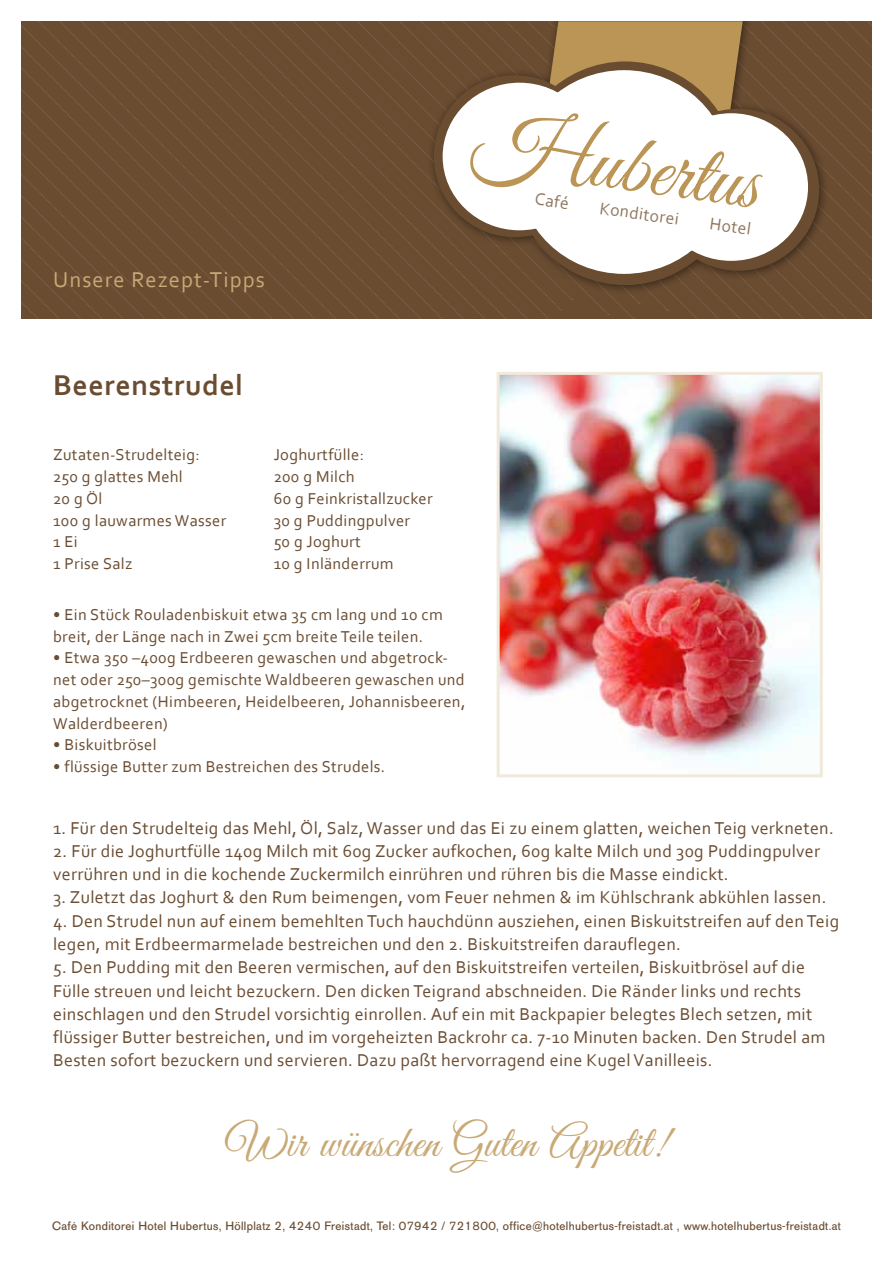
<style>
.page{position:relative;width:893px;height:1263px;background:#fff}
.page>*{position:absolute;margin:0;border:0;box-sizing:border-box;transform-origin:0 0}
.t1{font:45px "Great Vibes";letter-spacing:.01em;color:#c9a975}
.t2{font:700 30px "Corbel";letter-spacing:.02em;color:#6a4c31}
.t3{font:22.5px "Corbel";letter-spacing:.05em;color:#c9a975}
.t4{font:18px/23.2px "Corbel";letter-spacing:.015em;color:#6a4c31}
.t5{font:17.55px "Corbel";color:#90775e}
.t6{font:16.5px/21.8px "Corbel";letter-spacing:.02em;color:#6a4c31}
.t7{font:12px "AG Old Face";letter-spacing:.03em;color:#6a4c31}
</style>
<div class="page">
<div style="left:703px;top:250px;width:169px;height:63px;background:#6a4c31"></div>
<div style="left:160px;top:21px;width:54px;height:298px;background:#6a4c31"></div>
<div style="left:21px;top:21px;width:139px;height:298px;background:#6a4c31"></div>
<div style="left:214px;top:21px;width:489px;height:298px;background:#6a4c31"></div>
<div style="left:426px;top:21px;width:403px;height:273px;background:#000;opacity:.5"></div>
<svg style="left:434px;top:61px;width:385px;height:224px;background:#684b30"></svg>
<svg style="left:443px;top:70px;width:365px;height:204px"></svg>
<svg style="left:470px;top:21px;width:402px;height:186px"></svg>
<img style="left:501px;top:376px;width:318px;height:385px">
<div style="left:497px;top:372px;width:326px;height:405px;border:3px solid #f1e9dc"></div>
<p class="t3" style="left:53px;top:266px;width:213px">Unsere Rezept-Tipps</p>
<h2 class="t2" style="left:53px;top:366px;width:191px">Beerenstrudel</h2>
<p class="t6" style="left:274px;top:444px;width:160px">Joghurtfülle:<br>200 g Milch<br>60 g Feinkristallzucker<br>30 g Puddingpulver<br>50 g Joghurt<br>10 g Inländerrum</p>
<p class="t6" style="left:53px;top:444px;width:175px">Zutaten-Strudelteig:<br>250 g glattes Mehl<br>20 g Öl<br>100 g lauwarmes Wasser<br>1 Ei<br>1 Prise Salz</p>
<p class="t6" style="left:53px;top:603px;width:391px">• Ein Stück Rouladenbiskuit etwa 35 cm lang und 10 cm breit, der Länge nach in Zwei 5cm breite Teile teilen.</p>
<p class="t6" style="left:53px;top:647px;width:414px">• Etwa 350 –400g Erdbeeren gewaschen und abgetrock&shy;net oder 250–300g gemischte Waldbeeren gewaschen und abgetrocknet (Himbeeren, Heidelbeeren, Johannisbeeren, Walderdbeeren)</p>
<p class="t6" style="left:53px;top:734px;width:105px">• Biskuitbrösel</p>
<p class="t6" style="left:53px;top:755px;width:334px">• flüssige Butter zum Bestreichen des Strudels.</p>
<p class="t5" style="left:536px;top:188px;width:36px;rotate:8deg">Café</p>
<p class="t5" style="left:601px;top:197px;width:81px;rotate:8deg">Konditorei</p>
<p class="t5" style="left:711px;top:212px;width:43px;rotate:8deg">Hotel</p>
<p class="t4" style="left:53px;top:816px;width:782px">1. Für den Strudelteig das Mehl, Öl, Salz, Wasser und das Ei zu einem glatten, weichen Teig verkneten.</p>
<p class="t4" style="left:53px;top:839px;width:768px">2. Für die Joghurtfülle 140g Milch mit 60g Zucker aufkochen, 60g kalte Milch und 30g Puddingpulver verrühren und in die kochende Zuckermilch einrühren und rühren bis die Masse eindickt.</p>
<p class="t4" style="left:53px;top:885px;width:775px">3. Zuletzt das Joghurt &amp; den Rum beimengen, vom Feuer nehmen &amp; im Kühlschrank abkühlen lassen.</p>
<p class="t4" style="left:53px;top:909px;width:788px">4. Den Strudel nun auf einem bemehlten Tuch hauchdünn ausziehen, einen Biskuitstreifen auf den Teig legen, mit Erdbeermarmelade bestreichen und den 2. Biskuitstreifen darauflegen.</p>
<p class="t4" style="left:53px;top:955px;width:774px">5. Den Pudding mit den Beeren vermischen, auf den Biskuitstreifen verteilen, Biskuitbrösel auf die Fülle streuen und leicht bezuckern. Den dicken Teigrand abschneiden. Die Ränder links und rechts einschlagen und den Strudel vorsichtig einrollen. Auf ein mit Backpapier belegtes Blech setzen, mit flüssiger Butter bestreichen, und im vorgeheizten Backrohr ca. 7-10 Minuten backen. Den Strudel am Besten sofort bezuckern und servieren. Dazu paßt hervorragend eine Kugel Vanilleeis.</p>
<h1 class="t1" style="left:226px;top:1117px;width:443px">Wir wünschen Guten Appetit!</h1>
<p class="t7" style="left:52px;top:1219px;width:790px">Café Konditorei Hotel Hubertus, Höllplatz 2, 4240 Freistadt, Tel: 07942 / 721800, office@hotelhubertus-freistadt.at , www.hotelhubertus-freistadt.at</p>
</div>
